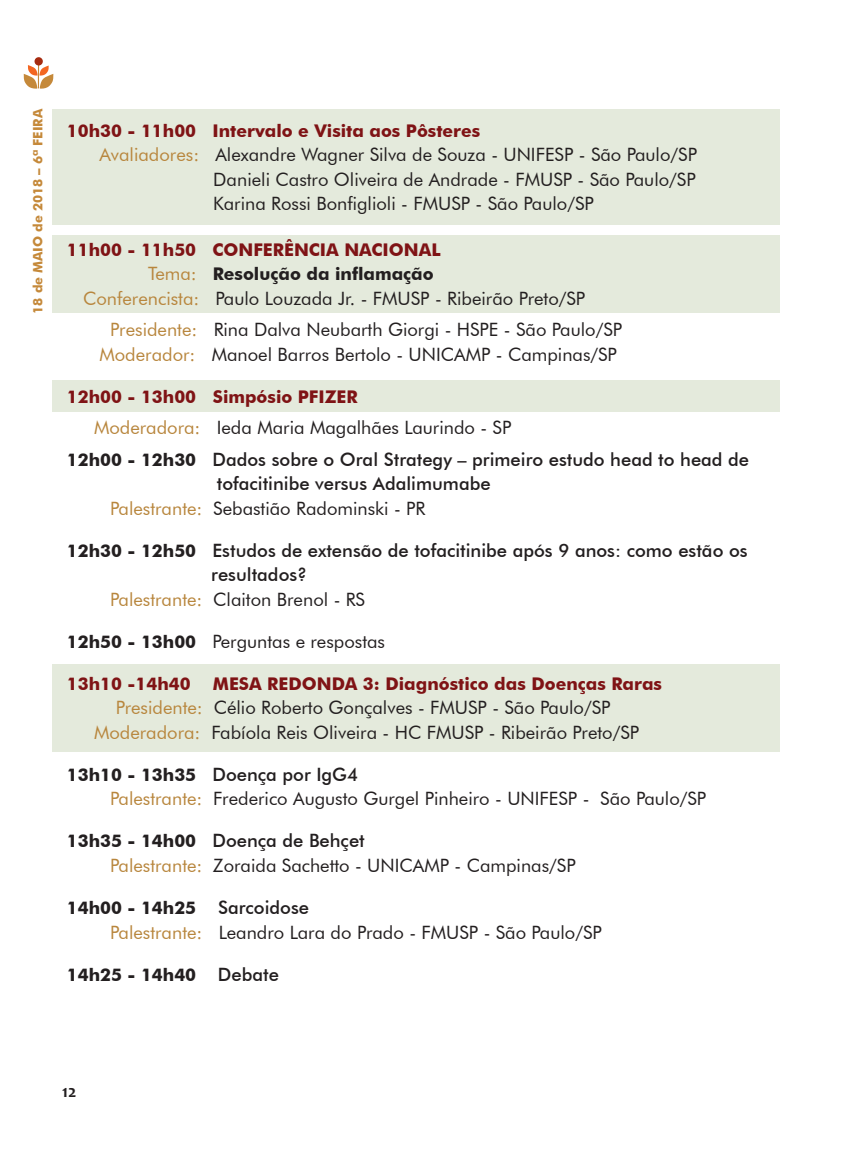
<style>
.page{position:relative;width:851px;height:1158px;background:#fff}
.page>*{position:absolute;margin:0;border:0;box-sizing:border-box;transform-origin:0 0}
.t1{font:18.38px "Futura BT";color:#231f20}
.t2{font:500 18.38px "Futura BT";color:#231f20}
.t3{font:700 17.5px "Futura BT";color:#7f1315}
.t4{font:700 17.5px "Futura BT";color:#231f20}
.t5{font:700 17.5px "Candara";color:#231f20}
.t6{font:700 12.95px "Futura BT";color:#c5893a}
.s1{color:#b8863d}
.s2{font-weight:400;font-size:18.38px;color:#b8863d}
.s3{font-weight:700;font-size:17.5px}
.s4{font-weight:500;font-size:18.38px}
</style>
<div class="page">
<div style="left:52px;top:109px;width:727px;height:115px;background:#e4eadc"></div>
<div style="left:52px;top:235px;width:727px;height:78px;background:#e4eadc"></div>
<div style="left:52px;top:380px;width:727px;height:31px;background:#e4eadc"></div>
<div style="left:52px;top:664px;width:727px;height:88px;background:#e4eadc"></div>
<div style="left:35px;top:57px;width:8px;height:8px;background:#a62b10;border-radius:50%"></div>
<svg style="left:24px;top:63px;width:30px;height:26px"></svg>
<p class="t6" style="left:30px;top:314px;width:206px;rotate:-90deg">18 de MAIO de 2018 – 6ª FEIRA</p>
<p class="t3" style="left:67px;top:120px;width:415px">10h30 - 11h00 Intervalo e Visita aos Pôsteres</p>
<p class="t1" style="left:99px;top:143px;width:599px"><span class="s1">Avaliadores:</span> Alexandre Wagner Silva de Souza - UNIFESP - São Paulo/SP</p>
<p class="t1" style="left:213px;top:168px;width:484px">Danieli Castro Oliveira de Andrade - FMUSP - São Paulo/SP</p>
<p class="t1" style="left:213px;top:192px;width:382px">Karina Rossi Bonfiglioli - FMUSP - São Paulo/SP</p>
<p class="t3" style="left:67px;top:239px;width:375px">11h00 - 11h50 CONFERÊNCIA NACIONAL</p>
<p class="t4" style="left:148px;top:263px;width:287px"><span class="s2">Tema:</span> Resolução da inflamação</p>
<p class="t1" style="left:83px;top:287px;width:503px"><span class="s1">Conferencista:</span> Paulo Louzada Jr. - FMUSP - Ribeirão Preto/SP</p>
<p class="t1" style="left:110px;top:318px;width:513px"><span class="s1">Presidente:</span> Rina Dalva Neubarth Giorgi - HSPE - São Paulo/SP</p>
<p class="t1" style="left:99px;top:343px;width:519px"><span class="s1">Moderador:</span> Manoel Barros Bertolo - UNICAMP - Campinas/SP</p>
<p class="t3" style="left:67px;top:386px;width:292px">12h00 - 13h00 Simpósio PFIZER</p>
<p class="t1" style="left:94px;top:416px;width:419px"><span class="s1">Moderadora:</span> Ieda Maria Magalhães Laurindo - SP</p>
<p class="t2" style="left:67px;top:448px;width:683px"><span class="s3">12h00 - 12h30</span> Dados sobre o Oral Strategy – primeiro estudo head to head de</p>
<p class="t2" style="left:217px;top:472px;width:275px">tofacitinibe versus Adalimumabe</p>
<p class="t1" style="left:110px;top:497px;width:317px"><span class="s1">Palestrante:</span> Sebastião Radominski - PR</p>
<p class="t2" style="left:67px;top:539px;width:682px"><span class="s3">12h30 - 12h50</span> Estudos de extensão de tofacitinibe após 9 anos: como estão os</p>
<p class="t2" style="left:211px;top:563px;width:98px">resultados?</p>
<p class="t1" style="left:110px;top:588px;width:256px"><span class="s1">Palestrante:</span> Claiton Brenol - RS</p>
<p class="t1" style="left:67px;top:630px;width:320px"><span class="s3">12h50 - 13h00</span> Perguntas e respostas</p>
<p class="t3" style="left:67px;top:673px;width:125px">13h10 -14h40</p>
<p class="t3" style="left:213px;top:673px;width:450px">MESA REDONDA 3: Diagnóstico das Doenças Raras</p>
<p class="t1" style="left:116px;top:696px;width:496px"><span class="s1">Presidente:</span> Célio Roberto Gonçalves - FMUSP - São Paulo/SP</p>
<p class="t1" style="left:94px;top:721px;width:546px"><span class="s1">Moderadora:</span> Fabíola Reis Oliveira - HC FMUSP - Ribeirão Preto/SP</p>
<p class="t2" style="left:67px;top:763px;width:293px"><span class="s3">13h10 - 13h35</span> Doença por IgG4</p>
<p class="t1" style="left:110px;top:787px;width:597px"><span class="s1">Palestrante:</span> Frederico Augusto Gurgel Pinheiro - UNIFESP - São Paulo/SP</p>
<p class="t2" style="left:67px;top:829px;width:299px"><span class="s3">13h35 - 14h00</span> Doença de Behçet</p>
<p class="t1" style="left:110px;top:854px;width:467px"><span class="s1">Palestrante:</span> Zoraida Sachetto - UNICAMP - Campinas/SP</p>
<p class="t4" style="left:67px;top:897px;width:244px">14h00 - 14h25 <span class="s4">Sarcoidose</span></p>
<p class="t1" style="left:110px;top:920px;width:493px"><span class="s1">Palestrante:</span> Leandro Lara do Prado - FMUSP - São Paulo/SP</p>
<p class="t4" style="left:67px;top:963px;width:213px">14h25 - 14h40 <span class="s4">Debate</span></p>
<p class="t5" style="left:62px;top:1080px;width:16px">12</p>
</div>
